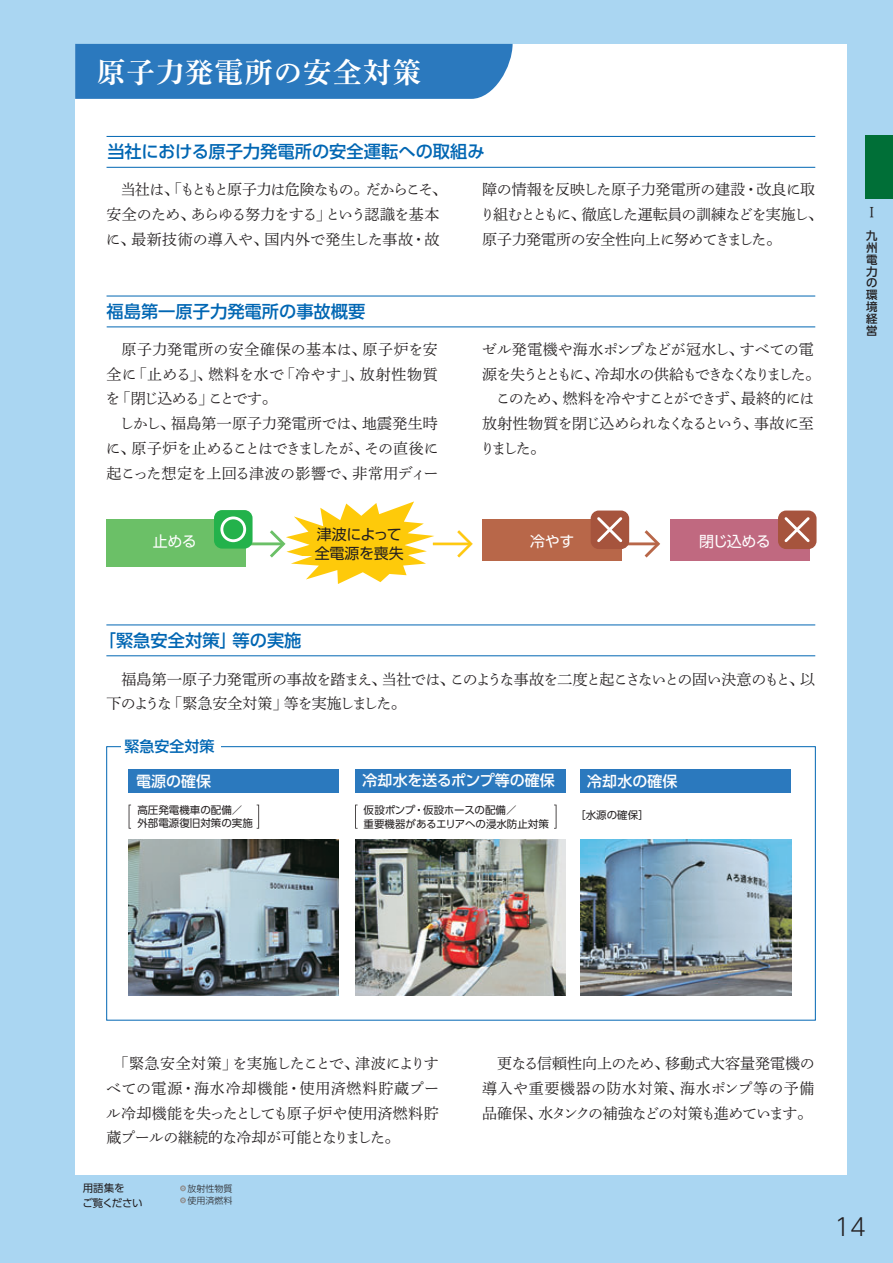
<style>
.page{position:relative;width:893px;height:1263px;background:#aad6f2}
.page>*{position:absolute;margin:0;border:0;box-sizing:border-box;transform-origin:0 0}
.t1{font:28.5px "Shuei Min Pro B 90 pv RKSJ H";letter-spacing:.05em;color:#fff}
.t2{font:24px "UD Shin Go Pro Light 90 pv RKSJ H";color:#231f20}
.t3{font:17.25px "UD Shin Go Pro Medium 90 pv RKSJ H";color:#0166b3}
.t4{font:15px/24.8px "Shuei Min Pr 5 L 90 pv RKSJ H";letter-spacing:-.03em;color:#231f20}
.t5{font:15px/24.8px "Shuei Min Pr 5 L 90 pv RKSJ H";letter-spacing:.01em;color:#231f20}
.t6{font:15px/24.8px "Shuei Min Pr 5 L 90 pv RKSJ H";letter-spacing:-.065em;color:#231f20}
.t7{font:15px "UD Shin Go Pro Medium 90 pv RKSJ H";color:#fff}
.t8{font:15px/18.6px "UD Shin Go Pro Regular 90 pv RKSJ H";letter-spacing:-.025em;color:#231f20}
.t9{font:15px "UD Shin Go Pro Regular 90 pv RKSJ H";letter-spacing:-.035em;color:#fff}
.t10{font:15px "UD Shin Go Pro Medium 90 pv RKSJ H";color:#0166b3}
.t11{font:15px "Shuei Min Pro M 90 pv RKSJ H";color:#231f20;scale:.8 1}
.t12{font:11.4px/11.9px "UD Shin Go Pro Medium 90 pv RKSJ H";color:#231f20;text-align:justify}
.t13{font:10.5px/13.5px "UD Shin Go Pro Regular 90 pv RKSJ H";color:#231f20}
.t14{font:10.5px/15px "UD Shin Go Pro Regular 90 pv RKSJ H";letter-spacing:-.025em;color:#231f20}
.t15{font:9px/12px "UD Shin Go Pro Light 90 pv RKSJ H";color:#231f20}
.s1{color:#939598}
</style>
<div class="page">
<div style="left:76px;top:44px;width:771px;height:1131px;background:#fff"></div>
<div style="left:75px;top:44px;width:438px;height:55px;background:#2b79be"></div>
<div style="left:866px;top:135px;width:27px;height:64px;background:#006f37"></div>
<img style="left:128px;top:839px;width:211px;height:157px">
<img style="left:355px;top:839px;width:210px;height:157px">
<img style="left:580px;top:839px;width:211px;height:157px">
<div style="left:128px;top:769px;width:211px;height:24px;background:#2b79be"></div>
<div style="left:355px;top:769px;width:210px;height:24px;background:#2b79be"></div>
<div style="left:580px;top:769px;width:210px;height:24px;background:#2b79be"></div>
<hr style="left:107px;top:136px;width:708px;height:1px;background:#0166b3">
<hr style="left:107px;top:167px;width:708px;height:1px;background:#0166b3">
<svg style="left:267px;top:501px;width:167px;height:83px"></svg>
<hr style="left:245px;top:542px;width:39px;height:3px;background:#6bc067">
<hr style="left:433px;top:542px;width:38px;height:3px;background:#fecc4e">
<svg style="left:454px;top:530px;width:19px;height:28px"></svg>
<hr style="left:433px;top:543px;width:38px;height:2px;background:#feca0a">
<svg style="left:641px;top:530px;width:19px;height:28px"></svg>
<hr style="left:620px;top:542px;width:38px;height:3px;background:#b86749">
<div style="left:106px;top:519px;width:139px;height:47px;background:#6bc067"></div>
<div style="left:482px;top:519px;width:139px;height:41px;background:#b86749"></div>
<div style="left:670px;top:519px;width:139px;height:41px;background:#c06980"></div>
<div style="left:591px;top:511px;width:38px;height:38px;background:#a6543d;border-radius:8px"></div>
<svg style="left:597px;top:517px;width:26px;height:26px"></svg>
<div style="left:778px;top:511px;width:38px;height:38px;background:#a6543d;border-radius:8px"></div>
<svg style="left:784px;top:517px;width:26px;height:26px"></svg>
<div style="left:214px;top:510px;width:39px;height:39px;background:#23b24b;border-radius:8px"></div>
<div style="left:220px;top:516px;width:26px;height:26px;border:3px solid #fff;border-radius:50%"></div>
<hr style="left:107px;top:296px;width:708px;height:1px;background:#0166b3">
<hr style="left:107px;top:327px;width:708px;height:1px;background:#0166b3">
<hr style="left:106px;top:625px;width:709px;height:1px;background:#0166b3">
<hr style="left:106px;top:655px;width:709px;height:1px;background:#0166b3">
<svg style="left:129px;top:805px;width:2px;height:24px"></svg>
<svg style="left:257px;top:805px;width:2px;height:24px"></svg>
<svg style="left:355px;top:805px;width:3px;height:24px"></svg>
<svg style="left:554px;top:805px;width:2px;height:24px"></svg>
<p class="t1" style="left:97px;top:61px;width:326px">原子力発電所の安全対策</p>
<p class="t3" style="left:107px;top:145px;width:379px">当社における原子力発電所の安全運転への取組み</p>
<p class="t4" style="left:106px;top:179px;width:342px">　当社は、「もともと原子力は危険なもの。だからこそ、安全のため、あらゆる努力をする」という認識を基本に、最新技術の導入や、国内外で発生した事故・故</p>
<p class="t4" style="left:480px;top:179px;width:344px">障の情報を反映した原子力発電所の建設・改良に取り組むとともに、徹底した運転員の訓練などを実施し、原子力発電所の安全性向上に努めてきました。</p>
<p class="t3" style="left:106px;top:305px;width:260px">福島第一原子力発電所の事故概要</p>
<p class="t5" style="left:105px;top:339px;width:335px">　原子力発電所の安全確保の基本は、原子炉を安全に「止める」、燃料を水で「冷やす」、放射性物質を「閉じ込める」ことです。<br>　しかし、福島第一原子力発電所では、地震発生時に、原子炉を止めることはできましたが、その直後に起こった想定を上回る津波の影響で、非常用ディー</p>
<p class="t6" style="left:480px;top:339px;width:342px">ゼル発電機や海水ポンプなどが冠水し、すべての電源を失うとともに、冷却水の供給もできなくなりました。　このため、燃料を冷やすことができず、最終的には放射性物質を閉じ込められなくなるという、事故に至りました。</p>
<p class="t8" style="left:315px;top:527px;width:91px">津波によって全電源を喪失</p>
<p class="t9" style="left:153px;top:535px;width:46px">止める</p>
<p class="t9" style="left:530px;top:535px;width:46px">冷やす</p>
<p class="t9" style="left:699px;top:535px;width:73px">閉じ込める</p>
<p class="t3" style="left:99px;top:634px;width:204px">「緊急安全対策」等の実施</p>
<p class="t4" style="left:106px;top:669px;width:710px">　福島第一原子力発電所の事故を踏まえ、当社では、このような事故を二度と起こさないとの固い決意のもと、以下のような「緊急安全対策」等を実施しました。</p>
<p class="t10" style="left:124px;top:741px;width:91px">緊急安全対策</p>
<p class="t7" style="left:363px;top:775px;width:194px">冷却水を送るポンプ等の確保</p>
<p class="t7" style="left:136px;top:775px;width:77px">電源の確保</p>
<p class="t7" style="left:587px;top:775px;width:92px">冷却水の確保</p>
<p class="t13" style="left:137px;top:805px;width:117px">高圧発電機車の配備／外部電源復旧対策の実施</p>
<p class="t13" style="left:363px;top:805px;width:187px">仮設ポンプ・仮設ホースの配備／<br>重要機器があるエリアへの浸水防止対策</p>
<p class="t13" style="left:575px;top:810px;width:75px">［水源の確保］</p>
<p class="t11" style="left:866px;top:207px;width:11px">Ⅰ</p>
<p class="t12" style="left:866px;top:231px;width:13px">九州電力の環境経営</p>
<p class="t4" style="left:106px;top:1053px;width:335px;text-align:justify;text-indent:8px">「緊急安全対策」を実施したことで、津波によりすべての電源・海水冷却機能・使用済燃料貯蔵プール冷却機能を失ったとしても原子炉や使用済燃料貯蔵プールの継続的な冷却が可能となりました。</p>
<p class="t4" style="left:482px;top:1053px;width:334px;text-align:justify">　更なる信頼性向上のため、移動式大容量発電機の導入や重要機器の防水対策、海水ポンプ等の予備品確保、水タンクの補強などの対策も進めています。</p>
<p class="t14" style="left:82px;top:1182px;width:62px">用語集を<br>ご覧ください</p>
<p class="t15" style="left:178px;top:1184px;width:56px"><span class="s1">・</span>放射性物質<span class="s1">・</span>使用済燃料</p>
<p class="t2" style="left:834px;top:1218px;width:33px">14</p>
</div>
